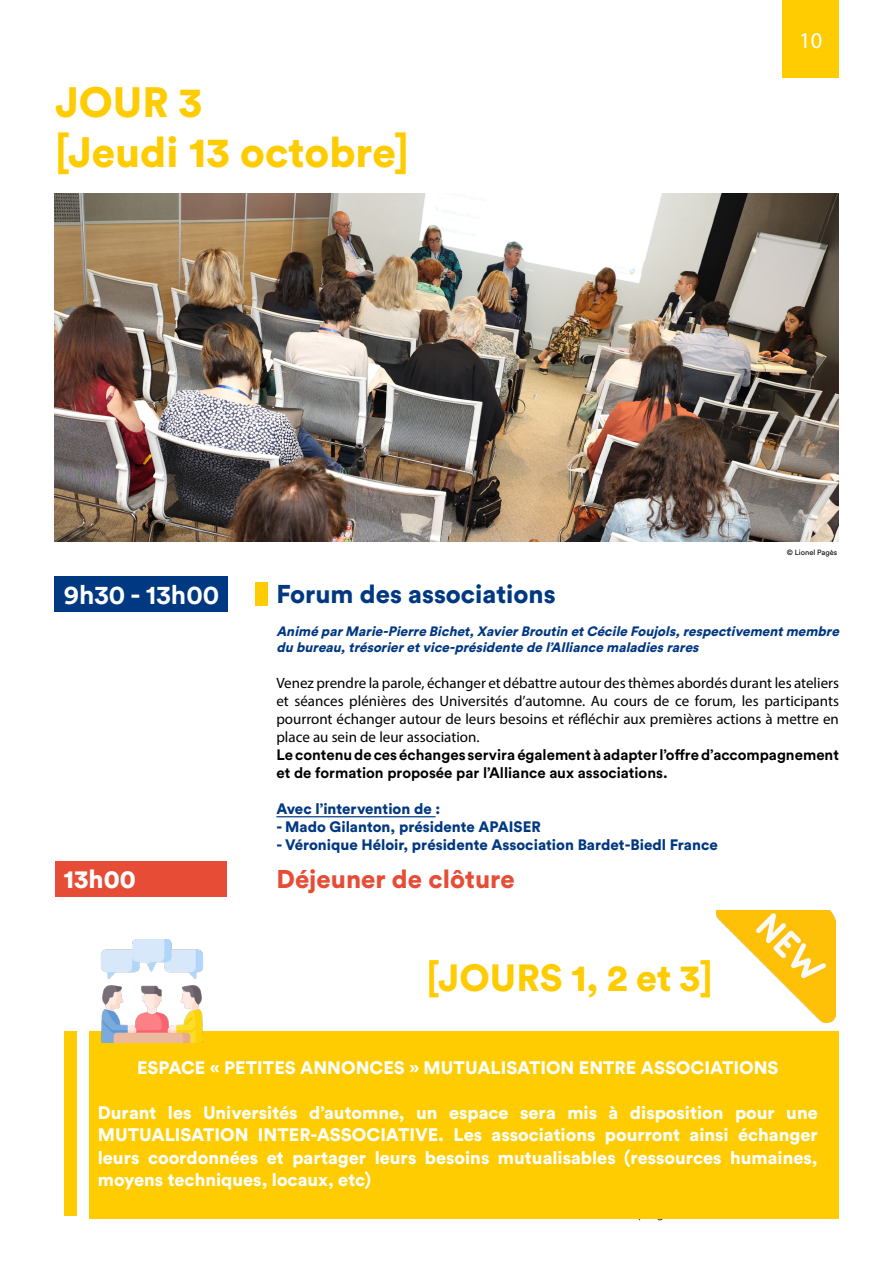
<style>
.page{position:relative;width:893px;height:1263px;background:#fff}
.page>*{position:absolute;margin:0;border:0;box-sizing:border-box;transform-origin:0 0}
.t1{font:900 42px/50.4px "Circular Std";color:#fecc00}
.t2{font:900 37.5px "Circular Std";color:#fecc00}
.t3{font:700 26.4px "Circular Std";color:#fff}
.t4{font:900 25.5px "Circular Std";color:#003882}
.t5{font:900 25.5px "Circular Std";color:#e74d36}
.t6{font:900 25.5px "Circular Std";color:#fff}
.t7{font:22.5px "Myriad Pro";color:#fff}
.t8{font:900 18px/22.5px "Circular Std";color:#fff;text-align:justify}
.t9{font:15px/18px "Myriad Pro";color:#000;text-align:justify}
.t10{font:700 15px/18px "Circular Std";color:#000}
.t11{font:900 15px "Circular Std";color:#003882}
.t12{font:italic 900 13.5px/16.2px "Circular Std";color:#003882}
.t13{font:7.5px "Circular Std";color:#000}
</style>
<div class="page">
<div style="left:782px;top:0;width:57px;height:77px;background:#fecc00"></div>
<div style="left:55px;top:861px;width:172px;height:36px;background:#e74d36"></div>
<div style="left:54px;top:576px;width:174px;height:36px;background:#003882"></div>
<hr style="left:276px;top:816px;width:160px;height:1px;background:#003882">
<div style="left:255px;top:583px;width:13px;height:23px;background:#fecc00"></div>
<img style="left:54px;top:193px;width:785px;height:348px">
<div style="left:89px;top:1031px;width:750px;height:187px;background:#fecc00"></div>
<div style="left:64px;top:1031px;width:12px;height:185px;background:#fecc00"></div>
<img style="left:716px;top:910px;width:119px;height:112px">
<img style="left:100px;top:940px;width:103px;height:103px">
<h1 class="t1" style="left:55px;top:76px;width:355px">JOUR 3<br>[Jeudi 13 octobre]</h1>
<p class="t7" style="left:799px;top:27px;width:25px">10</p>
<p class="t13" style="left:787px;top:548px;width:52px">© Lionel Pagès</p>
<h3 class="t3" style="left:64px;top:578px;width:157px">9h30 - 13h00</h3>
<h3 class="t4" style="left:276px;top:577px;width:281px">Forum des associations</h3>
<p class="t12" style="left:276px;top:622px;width:568px">Animé parMarie-Pierre Bichet,XavierBroutin etCécile Foujols,respectivementmembre du bureau,trésorieretvice-présidente de l’Alliance maladiesrares</p>
<p class="t9" style="left:276px;top:673px;width:564px">Venez prendre la parole, échanger et débattre autour des thèmes abordés durant les ateliers et séances plénières des Universités d’automne. Au cours de ce forum, les participants pourront échanger autour de leurs besoins et réfléchir aux premières actions à mettre en place au sein de leur association.</p>
<p class="t10" style="left:276px;top:745px;width:564px">Le contenu de ces échanges servira également à adapter l’offre d’accompagnement et de formation proposée par l’Alliance aux associations.</p>
<p class="t11" style="left:276px;top:798px;width:166px">Avec l’intervention de :</p>
<p class="t11" style="left:276px;top:816px;width:266px">- Mado Gilanton, présidente APAISER</p>
<p class="t11" style="left:276px;top:834px;width:443px">- Véronique Héloir, présidente Association Bardet-Biedl France</p>
<h3 class="t6" style="left:64px;top:862px;width:74px">13h00</h3>
<h3 class="t5" style="left:276px;top:862px;width:240px">Déjeuner de clôture</h3>
<h2 class="t2" style="left:427px;top:953px;width:288px">[JOURS 1, 2 et 3]</h2>
<p class="t8" style="left:137px;top:1055px;width:643px">ESPACE « PETITES ANNONCES » MUTUALISATION ENTRE ASSOCIATIONS</p>
<p class="t8" style="left:98px;top:1100px;width:721px">Durant les Universités d’automne, un espace sera mis à disposition pour une MUTUALISATION INTER-ASSOCIATIVE. Les associations pourront ainsi échanger leurs coordonnées et partager leurs besoins mutualisables (ressources humaines, moyens techniques, locaux, etc)</p>
</div>
